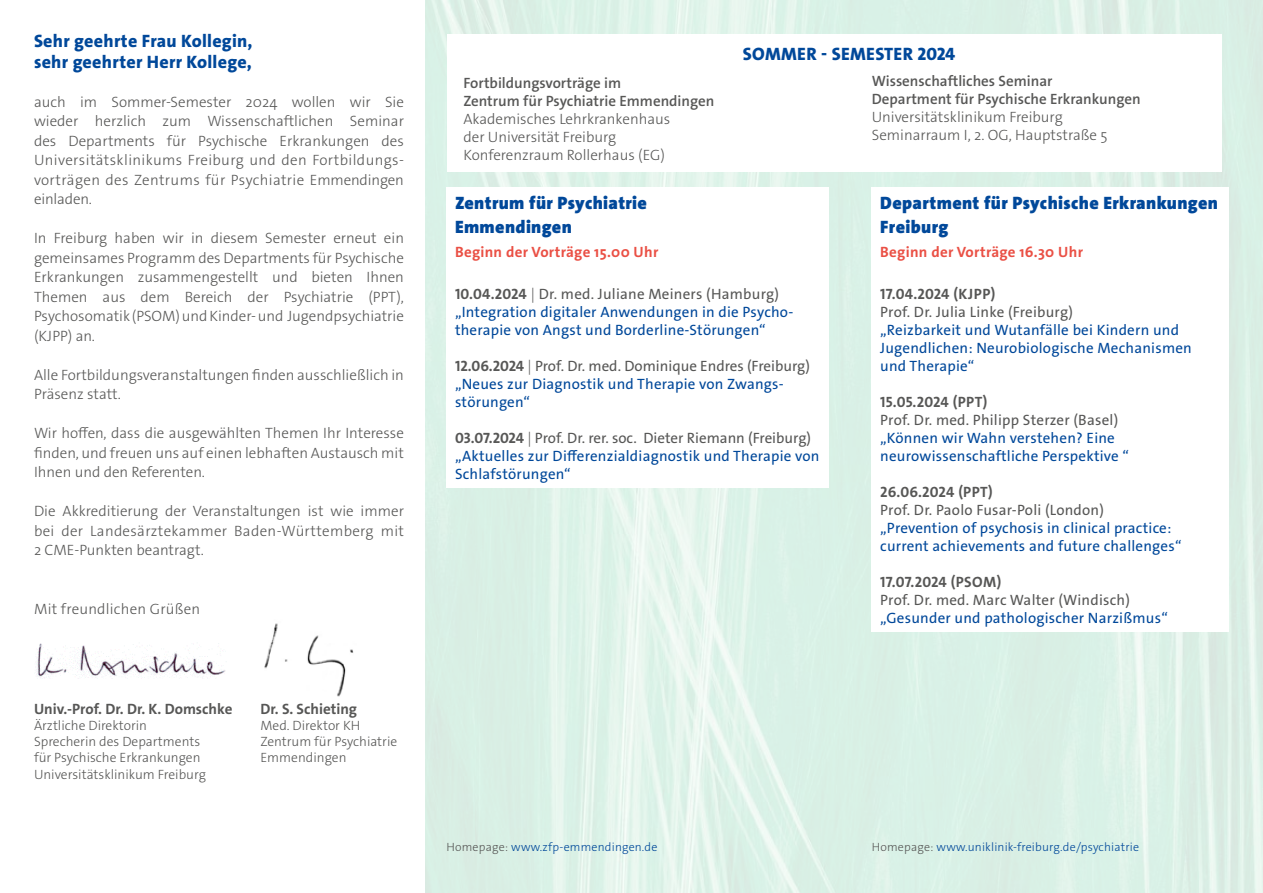
<style>
.page{position:relative;width:1263px;height:893px;background:#fff}
.page>*{position:absolute;margin:0;border:0;box-sizing:border-box;transform-origin:0 0}
.t1{font:900 18px/24px "The Sans Os F";letter-spacing:.02em;color:#00489a}
.t2{font:800 18px/21px "The Sans Os F";letter-spacing:.015em;color:#00489a}
.t3{font:300 15px/19.5px "The Sans Os F";color:#575756;text-align:justify}
.t4{font:15px/18px "The Sans Os F";letter-spacing:.015em;color:#00489a}
.t5{font:15px "The Sans Os F";letter-spacing:.015em;color:#575756}
.t6{font:600 15px/18px "The Sans Os F";color:#575756}
.t7{font:700 15px "The Sans Os F";color:#575756}
.t8{font:700 15px "The Sans Os F";letter-spacing:.02em;color:#ea5045}
.t9{font:300 13.5px/16.2px "The Sans Os F";color:#575756}
.t10{font:300 12px "The Sans Os F";letter-spacing:.015em;color:#00489a}
.s1{font-weight:700;color:#575756}
.s2{font-weight:300;color:#575756}
.s3{color:#575756}
</style>
<div class="page">
<img style="left:425px;top:0;width:838px;height:893px">
<div style="left:446px;top:187px;width:383px;height:301px;background:#fff"></div>
<div style="left:872px;top:187px;width:357px;height:445px;background:#fff"></div>
<div style="left:447px;top:34px;width:775px;height:137px;background:#fff"></div>
<img style="left:35px;top:643px;width:191px;height:36px">
<img style="left:264px;top:623px;width:90px;height:74px">
<p class="t2" style="left:34px;top:30px;width:220px">Sehr geehrte Frau Kollegin, sehr geehrter Herr Kollege,</p>
<p class="t3" style="left:34px;top:92px;width:371px">auch im Sommer-Semester 2024 wollen wir Sie wieder herzlich zum Wissenschaftlichen Seminar des Departments für Psychische Erkrankungen des Universitätsklinikums Freiburg und den Fortbildungs&shy;vorträgen des Zentrums für Psychiatrie Emmendingen einladen.</p>
<p class="t3" style="left:34px;top:229px;width:371px">In Freiburg haben wir in diesem Semester erneut ein gemeinsames Programm des Departments für Psychische Erkrankungen zusammengestellt und bieten Ihnen Themen aus dem Bereich der Psychiatrie (PPT), Psychosomatik (PSOM) und Kinder- und Jugendpsychiatrie (KJPP) an.</p>
<p class="t3" style="left:34px;top:365px;width:371px">Alle Fortbildungsveranstaltungen finden ausschließlich in<br>Präsenz statt.</p>
<p class="t3" style="left:34px;top:424px;width:371px">Wir hoffen, dass die ausgewählten Themen Ihr Interesse finden, und freuen uns auf einen lebhaften Austausch mit Ihnen und den Referenten.</p>
<p class="t3" style="left:34px;top:502px;width:371px">Die Akkreditierung der Veranstaltungen ist wie immer bei der Landesärztekammer Baden-Württemberg mit 2 CME-Punkten beantragt.</p>
<p class="t3" style="left:34px;top:599px;width:168px">Mit freundlichen Grüßen</p>
<p class="t7" style="left:34px;top:699px;width:200px">Univ.-Prof. Dr. Dr. K. Domschke</p>
<p class="t9" style="left:34px;top:717px;width:173px">Ärztliche Direktorin<br>Sprecherin des Departments für Psychische Erkrankungen<br>Universitätsklinikum Freiburg</p>
<p class="t7" style="left:260px;top:699px;width:98px">Dr. S. Schieting</p>
<p class="t9" style="left:260px;top:717px;width:138px">Med. Direktor KH<br>Zentrum für Psychiatrie<br>Emmendingen</p>
<p class="t6" style="left:463px;top:74px;width:252px">Fortbildungsvorträge im<br>Zentrum für Psychiatrie Emmendingen</p>
<p class="t3" style="left:463px;top:110px;width:208px;line-height:18px;text-align:left">Akademisches Lehrkrankenhaus der Universität Freiburg<br>Konferenzraum Rollerhaus (EG)</p>
<p class="t2" style="left:743px;top:43px;width:214px">SOMMER - SEMESTER 2024</p>
<p class="t6" style="left:872px;top:72px;width:270px">Wissenschaftliches Seminar<br>Department für Psychische Erkrankungen</p>
<p class="t3" style="left:872px;top:108px;width:237px;line-height:18px">Universitätsklinikum Freiburg<br>Seminarraum I, 2. OG, Hauptstraße 5</p>
<p class="t1" style="left:455px;top:191px;width:194px">Zentrum für Psychiatrie<br>Emmendingen</p>
<p class="t8" style="left:455px;top:242px;width:205px">Beginn der Vorträge 15.00 Uhr</p>
<p class="t4" style="left:455px;top:285px;width:340px"><span class="s1">10.04.2024</span> <span class="s2">|</span> <span class="s3">Dr. med. Juliane Meiners (Hamburg) </span>„Integration digitaler Anwendungen in die Psycho&shy;therapie von Angst und Borderline-Störungen“</p>
<p class="t4" style="left:455px;top:357px;width:356px"><span class="s1">12.06.2024</span> <span class="s2">|</span> <span class="s3">Prof. Dr. med. Dominique Endres (Freiburg) </span>„Neues zur Diagnostik und Therapie von Zwangs&shy;störungen“</p>
<p class="t4" style="left:455px;top:429px;width:366px"><span class="s1">03.07.2024</span> <span class="s2">|</span> <span class="s3">Prof. Dr. rer. soc. Dieter Riemann (Freiburg) </span>„Aktuelles zur Differenzialdiagnostik und Therapie von<br>Schlafstörungen“</p>
<p class="t1" style="left:880px;top:191px;width:339px">Department für Psychische Erkrankungen<br>Freiburg</p>
<p class="t8" style="left:880px;top:242px;width:204px">Beginn der Vorträge 16.30 Uhr</p>
<p class="t7" style="left:880px;top:284px;width:117px">17.04.2024 (KJPP)</p>
<p class="t5" style="left:880px;top:302px;width:194px">Prof. Dr. Julia Linke (Freiburg)</p>
<p class="t4" style="left:880px;top:321px;width:313px">„Reizbarkeit und Wutanfälle bei Kindern und<br>Jugendlichen: Neurobiologische Mechanismen und Therapie“</p>
<p class="t7" style="left:880px;top:392px;width:109px">15.05.2024 (PPT)</p>
<p class="t5" style="left:880px;top:410px;width:239px">Prof. Dr. med. Philipp Sterzer (Basel)</p>
<p class="t4" style="left:880px;top:429px;width:250px">„Können wir Wahn verstehen? Eine neurowissenschaftliche Perspektive “</p>
<p class="t7" style="left:880px;top:482px;width:114px">26.06.2024 (PPT)</p>
<p class="t5" style="left:880px;top:500px;width:225px">Prof. Dr. Paolo Fusar-Poli (London)</p>
<p class="t4" style="left:880px;top:519px;width:303px">„Prevention of psychosis in clinical practice: current achievements and future challenges“</p>
<p class="t7" style="left:880px;top:572px;width:123px">17.07.2024 (PSOM)</p>
<p class="t5" style="left:880px;top:590px;width:251px">Prof. Dr. med. Marc Walter (Windisch)</p>
<p class="t4" style="left:880px;top:609px;width:289px">„Gesunder und pathologischer Narzißmus“</p>
<p class="t10" style="left:446px;top:839px;width:212px"><span class="s3">Homepage:</span> www.zfp-emmendingen.de</p>
<p class="t10" style="left:872px;top:839px;width:269px"><span class="s3">Homepage:</span> www.uniklinik-freiburg.de/psychiatrie</p>
</div>
